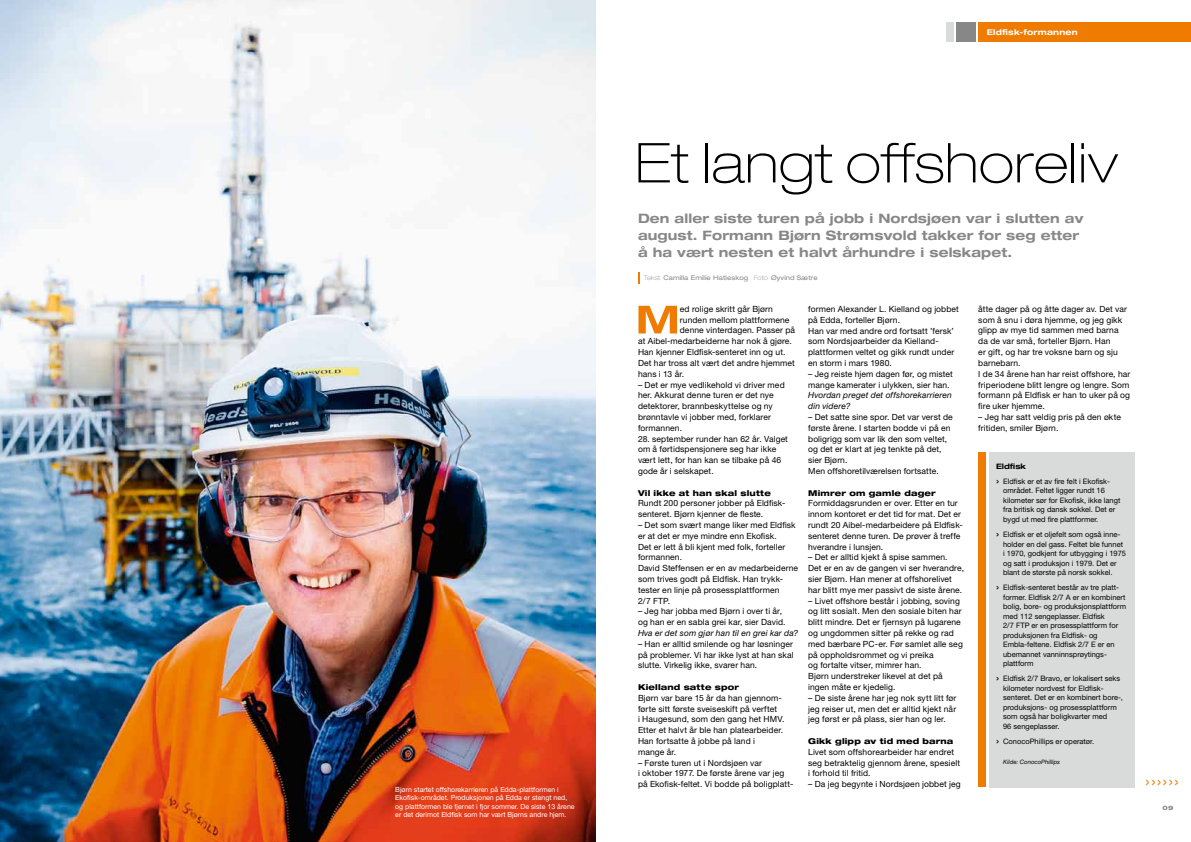
<style>
.page{position:relative;width:1191px;height:842px;background:#fff}
.page>*{position:absolute;margin:0;border:0;box-sizing:border-box;transform-origin:0 0}
.t1{font:100 expanded 55px "Helvetica Neue LT Std";letter-spacing:.01em;color:#000}
.t2{font:700 expanded 13px/17px "Helvetica Neue LT Std";letter-spacing:.01em;color:#868786}
.t3{font:8.5px/10.8px "Helvetica Neue LT Std";letter-spacing:.01em;color:#000}
.t4{font:italic 8.5px/10.8px "Helvetica Neue LT Std";letter-spacing:.015em;color:#000}
.t5{font:800 expanded 8px "Helvetica Neue LT Std";letter-spacing:.02em;color:#000}
.t6{font:700 expanded 8px "Helvetica Neue LT Std";letter-spacing:.03em;color:#fff}
.t7{font:7.5px/9.5px "Helvetica Neue LT Std";color:#000}
.t8{font:7px/8.5px "Helvetica Neue LT Std";color:#fff}
.t9{font:expanded 6.5px "Helvetica Neue LT Std";letter-spacing:.01em;color:#868786}
.t10{font:italic 6px "Helvetica Neue LT Std";color:#000}
.t11{font:800 expanded 6px "Helvetica Neue LT Std";color:#868786}
.s1{font-weight:100}
.s2{font-weight:700;font-stretch:expanded}
.s3{font-size:12px}
</style>
<div class="page">
<img style="left:0;top:0;width:595px;height:842px">
<svg style="left:638px;top:272px;width:1px;height:12px"></svg>
<div style="left:978px;top:452px;width:8px;height:335px;background:#ef7c00"></div>
<div style="left:989px;top:452px;width:145px;height:335px;background:#d9dada"></div>
<div style="left:978px;top:23px;width:213px;height:19px;background:#ef7c00"></div>
<div style="left:956px;top:23px;width:19px;height:19px;background:#868786"></div>
<div style="left:945px;top:23px;width:8px;height:19px;background:#d9dada"></div>
<svg style="left:638px;top:306px;width:39px;height:27px"></svg>
<p class="t8" style="left:395px;top:785px;width:181px">Bjørn startet offshorekarrieren på Edda-plattformen i Ekofisk-området. Produksjonen på Edda er stengt ned, og plattformen ble fjernet i fjor sommer. De siste 13 årene er det derimot Eldfisk som har vært Bjørns andre hjem.</p>
<p class="t6" style="left:986px;top:27px;width:92px">Eldfisk-formannen</p>
<h1 class="t1" style="left:635px;top:130px;width:484px">Et langt offshoreliv</h1>
<h2 class="t2" style="left:638px;top:210px;width:447px">Den aller siste turen på jobb i Nordsjøen var i slutten av august. Formann Bjørn Strømsvold takker for seg etter å ha vært nesten et halvt århundre i selskapet.</h2>
<p class="t9" style="left:643px;top:274px;width:176px"><span class="s1">Tekst</span> Camilla Emilie Hatleskog <span class="s1">Foto</span> Øyvind Sætre</p>
<p class="t3" style="left:680px;top:303px;width:95px">ed rolige skritt går Bjørn</p>
<p class="t3" style="left:680px;top:314px;width:111px">runden mellom plattformene</p>
<p class="t3" style="left:680px;top:325px;width:117px">denne vinterdagen. Passer på</p>
<p class="t3" style="left:638px;top:336px;width:155px">at Aibel-medarbeiderne har nok å gjøre.</p>
<p class="t3" style="left:638px;top:347px;width:149px">Han kjenner Eldfisk-senteret inn og ut.</p>
<p class="t3" style="left:638px;top:357px;width:158px">Det har tross alt vært det andre hjemmet</p>
<p class="t3" style="left:638px;top:368px;width:48px">hans i 13 år.</p>
<p class="t3" style="left:638px;top:379px;width:148px">– Det er mye vedlikehold vi driver med her. Akkurat denne turen er det nye detektorer, brannbeskyttelse og ny brønntavle vi jobber med, forklarer formannen.</p>
<p class="t3" style="left:638px;top:433px;width:151px">28. september runder han 62 år. Valget om å førtidspensjonere seg har ikke vært lett, for han kan se tilbake på 46 gode år i selskapet.</p>
<p class="t5" style="left:638px;top:487px;width:134px">Vil ikke at han skal slutte</p>
<p class="t3" style="left:638px;top:498px;width:149px">Rundt 200 personer jobber på Eldfisk&shy;senteret. Bjørn kjenner de fleste.</p>
<p class="t3" style="left:638px;top:519px;width:162px">– Det som svært mange liker med Eldfisk er at det er mye mindre enn Ekofisk.<br>Det er lett å bli kjent med folk, forteller formannen.<br>David Steffensen er en av medarbeiderne som trives godt på Eldfisk. Han trykk&shy;tester en linje på prosessplattformen<br>2/7 FTP.</p>
<p class="t3" style="left:638px;top:606px;width:149px">– Jeg har jobba med Bjørn i over ti år, og han er en sabla grei kar, sier David.</p>
<p class="t4" style="left:638px;top:627px;width:162px">Hva er det som gjør han til en grei kar da?</p>
<p class="t3" style="left:638px;top:638px;width:157px;text-align:justify">– Han er alltid smilende og har løsninger på problemer. Vi har ikke lyst at han skal slutte. Virkelig ikke, svarer han.</p>
<p class="t5" style="left:638px;top:682px;width:102px">Kielland satte spor</p>
<p class="t3" style="left:638px;top:692px;width:148px">Bjørn var bare 15 år da han gjennom&shy;førte sitt første sveiseskift på verftet<br>i Haugesund, som den gang het HMV.<br>Etter et halvt år ble han platearbeider.<br>Han fortsatte å jobbe på land i<br>mange år.</p>
<p class="t3" style="left:638px;top:757px;width:157px">– Første turen ut i Nordsjøen var<br>i oktober 1977. De første årene var jeg på Ekofisk-feltet. Vi bodde på boligplatt-</p>
<p class="t3" style="left:978px;top:303px;width:153px">åtte dager på og åtte dager av. Det var som å snu i døra hjemme, og jeg gikk glipp av mye tid sammen med barna da de var små, forteller Bjørn. Han<br>er gift, og har tre voksne barn og sju barnebarn.<br>I de 34 årene han har reist offshore, har friperiodene blitt lengre og lengre. Som formann på Eldfisk er han to uker på og fire uker hjemme.</p>
<p class="t3" style="left:978px;top:411px;width:144px">– Jeg har satt veldig pris på den økte fritiden, smiler Bjørn.</p>
<p class="t7" style="left:996px;top:458px;width:116px;line-height:15.2px"><span class="s2">Eldfisk<br></span><span class="s3">›</span> Eldfisk er et av fire felt i Ekofisk-</p>
<p class="t7" style="left:1003px;top:486px;width:119px">området. Feltet ligger rundt 16 kilometer sør for Ekofisk, ikke langt fra britisk og dansk sokkel. Det er bygd ut med fire plattformer.</p>
<p class="t7" style="left:1003px;top:529px;width:124px;text-indent:-7px"><span class="s3">›</span> Eldfisk er et oljefelt som også inne&shy;holder en del gass. Feltet ble funnet i 1970, godkjent for utbygging i 1975 og satt i produksjon i 1979. Det er blant de største på norsk sokkel.</p>
<p class="t7" style="left:1003px;top:583px;width:124px;text-indent:-7px"><span class="s3">›</span> Eldfisk-senteret består av tre platt&shy;former. Eldfisk 2/7 A er en kombinert bolig, bore- og produksjonsplattform med 112 sengeplasser. Eldfisk<br>2/7 FTP er en prosessplattform for produksjonen fra Eldfisk- og<br>Embla-feltene. Eldfisk 2/7 E er en ubemannet vanninnsprøytings&shy;plattform</p>
<p class="t7" style="left:1003px;top:674px;width:121px;text-indent:-7px"><span class="s3">›</span> Eldfisk 2/7 Bravo, er lokalisert seks kilometer nordvest for Eldfisk&shy;senteret. Det er en kombinert bore-, produksjons- og prosessplattform som også har boligkvarter med<br>96 sengeplasser.</p>
<p class="t7" style="left:996px;top:736px;width:100px"><span class="s3">›</span> ConocoPhillips er operatør.</p>
<p class="t10" style="left:1003px;top:758px;width:58px">Kilde: ConocoPhillips</p>
<p class="t3" style="left:808px;top:303px;width:152px">formen Alexander L. Kielland og jobbet på Edda, forteller Bjørn.<br>Han var med andre ord fortsatt ’fersk’ som Nordsjøarbeider da Kielland&shy;plattformen veltet og gikk rundt under en storm i mars 1980.</p>
<p class="t3" style="left:808px;top:368px;width:146px">– Jeg reiste hjem dagen før, og mistet mange kamerater i ulykken, sier han.</p>
<p class="t4" style="left:808px;top:390px;width:145px">Hvordan preget det offshorekarrieren din videre?</p>
<p class="t3" style="left:808px;top:411px;width:146px">– Det satte sine spor. Det var verst de første årene. I starten bodde vi på en boligrigg som var lik den som veltet, og det er klart at jeg tenkte på det, sier Bjørn.<br>Men offshoretilværelsen fortsatte.</p>
<p class="t5" style="left:808px;top:487px;width:129px">Mimrer om gamle dager</p>
<p class="t3" style="left:808px;top:498px;width:156px">Formiddagsrunden er over. Etter en tur innom kontoret er det tid for mat. Det er rundt 20 Aibel-medarbeidere på Eldfisk&shy;senteret denne turen. De prøver å treffe hverandre i lunsjen.</p>
<p class="t3" style="left:808px;top:552px;width:157px">– Det er alltid kjekt å spise sammen.<br>Det er en av de gangen vi ser hverandre, sier Bjørn. Han mener at offshorelivet har blitt mye mer passivt de siste årene.</p>
<p class="t3" style="left:808px;top:595px;width:156px">– Livet offshore består i jobbing, soving og litt sosialt. Men den sosiale biten har blitt mindre. Det er fjernsyn på lugarene og ungdommen sitter på rekke og rad med bærbare PC-er. Før samlet alle seg på oppholdsrommet og vi preika<br>og fortalte vitser, mimrer han.<br>Bjørn understreker likevel at det på ingen måte er kjedelig.</p>
<p class="t3" style="left:808px;top:692px;width:150px;text-align:justify">– De siste årene har jeg nok sytt litt før jeg reiser ut, men det er alltid kjekt når jeg først er på plass, sier han og ler.</p>
<p class="t5" style="left:808px;top:736px;width:147px">Gikk glipp av tid med barna</p>
<p class="t3" style="left:808px;top:746px;width:153px">Livet som offshorearbeider har endret seg betraktelig gjennom årene, spesielt i forhold til fritid.</p>
<p class="t3" style="left:808px;top:779px;width:154px">– Da jeg begynte i Nordsjøen jobbet jeg</p>
<p class="t11" style="left:1162px;top:804px;width:12px">09</p>
</div>
